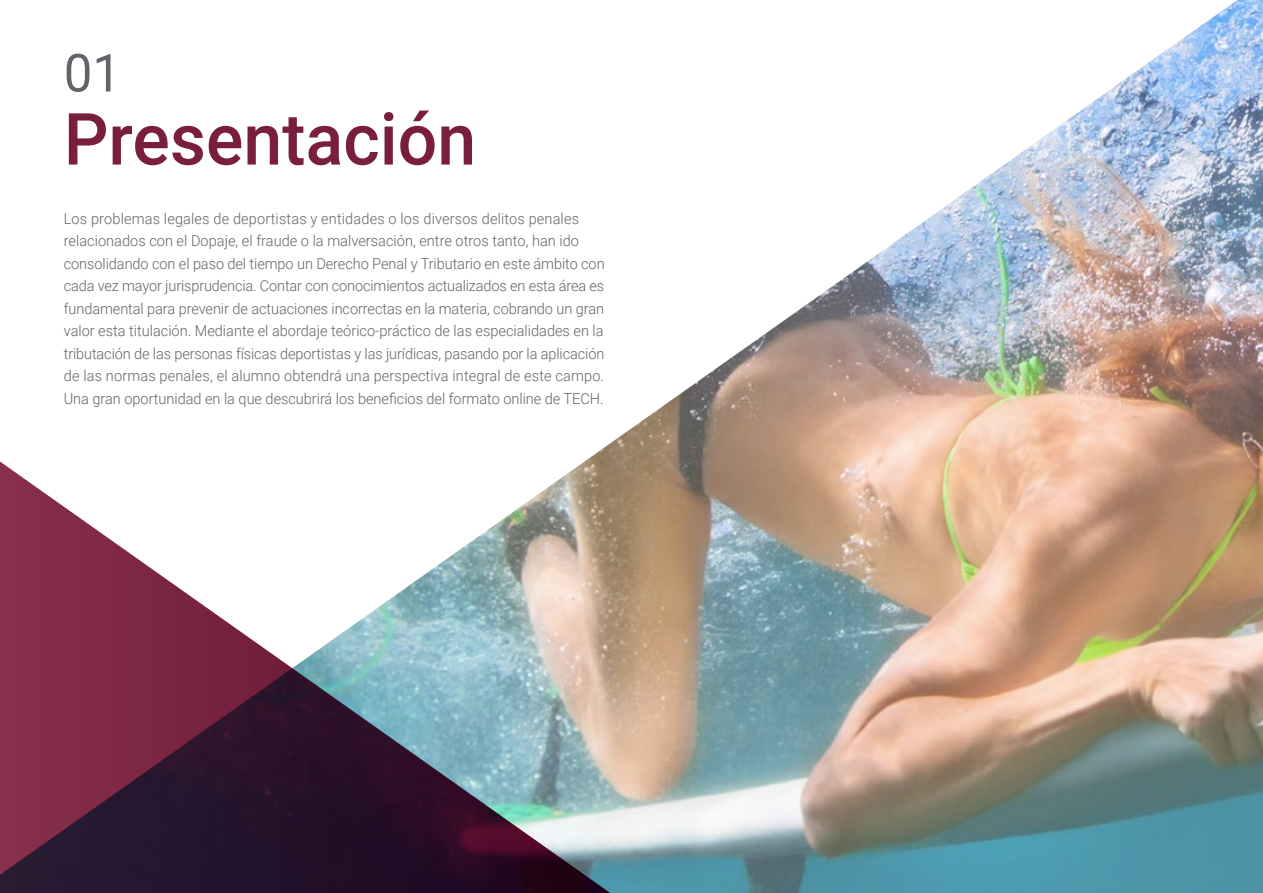
<style>
.page{position:relative;width:1263px;height:893px;background:#fff}
.page>*{position:absolute;margin:0;border:0;box-sizing:border-box;transform-origin:0 0}
.t1{font:500 72px "Roboto";color:#791e3c}
.t2{font:52.5px "Roboto";color:#61646a}
.t3{font:300 15px/22.5px "Roboto";color:#61646a}
</style>
<div class="page">
<img style="left:606px;top:0;width:657px;height:893px">
<svg style="left:0;top:446px;width:640px;height:447px"></svg>
<h2 class="t2" style="left:64px;top:36px;width:59px">01</h2>
<h1 class="t1" style="left:64px;top:89px;width:414px">Presentación</h1>
<p class="t3" style="left:64px;top:207px;width:542px">Los problemas legales de deportistas y entidades o los diversos delitos penales relacionados con el Dopaje, el fraude o la malversación, entre otros tanto, han ido consolidando con el paso del tiempo un Derecho Penal y Tributario en este ámbito con cada vez mayor jurisprudencia. Contar con conocimientos actualizados en esta área es fundamental para prevenir de actuaciones incorrectas en la materia, cobrando un gran valor esta titulación. Mediante el abordaje teórico-práctico de las especialidades en la tributación de las personas físicas deportistas y las jurídicas, pasando por la aplicación de las normas penales, el alumno obtendrá una perspectiva integral de este campo.<br>Una gran oportunidad en la que descubrirá los beneficios del formato online de TECH.</p>
</div>
